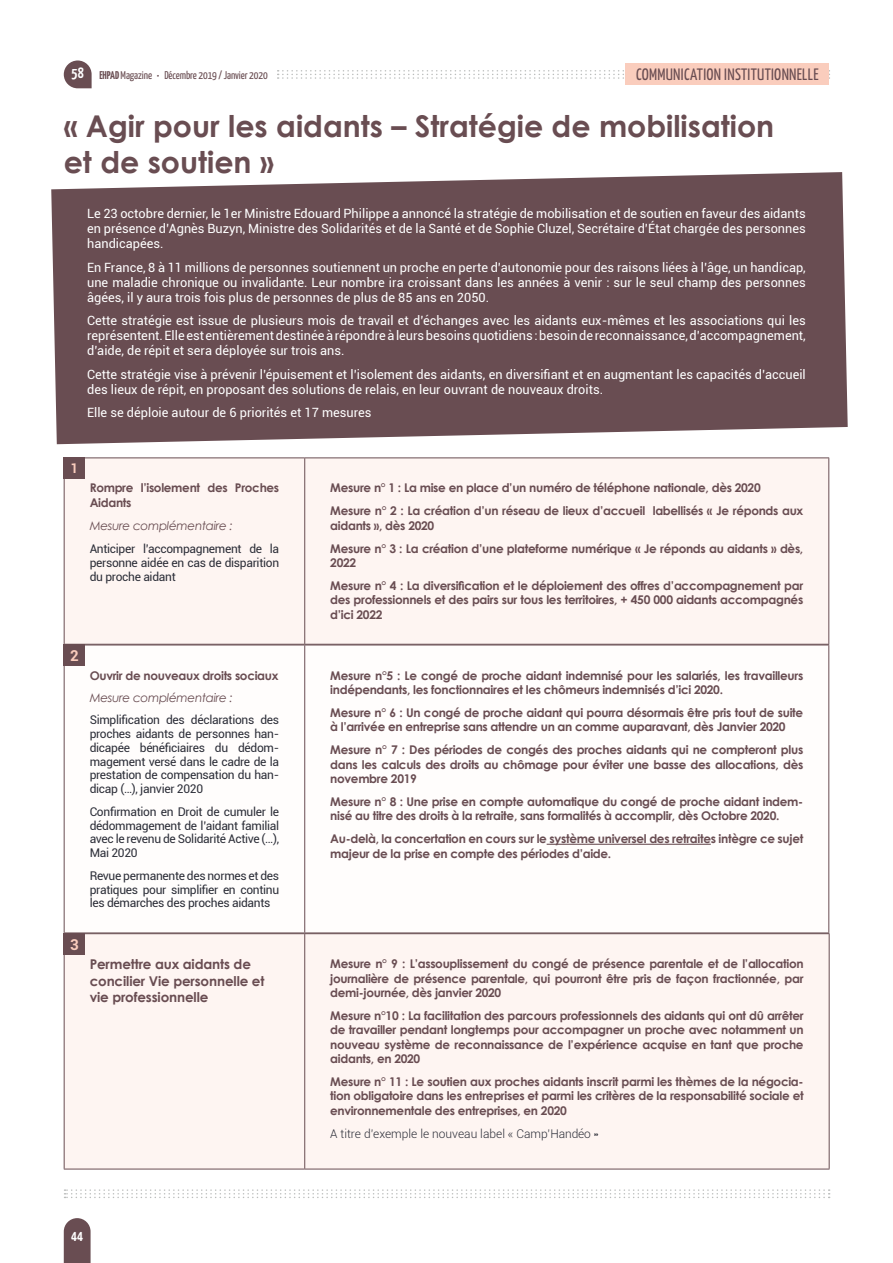
<style>
.page{position:relative;width:893px;height:1263px;background:#fff}
.page>*{position:absolute;margin:0;border:0;box-sizing:border-box;transform-origin:0 0}
.Yanon_40p_ali{font:700 30px/36px "Century Gothic";color:#694d52}
.t1{font:16.5px "Yanone Kaffeesatz";letter-spacing:.02em;color:#694d52}
.t2{font:700 15px "Yanone Kaffeesatz";color:#fff}
.t3{font:700 15px "Roboto";color:#facdbd}
.Standart{font:700 13.5px/16.2px "Century Gothic";letter-spacing:-.01em;color:#694d52}
.t4{font:700 13.2px "Roboto";color:#facdbd}
.list_final{font:12.75px/15px "Roboto";color:#fff;text-align:justify}
.Paragraphe_tableau{font:700 12px/14.4px "Century Gothic";letter-spacing:-.025em;color:#694d52}
.Paragraphe_tableau-2{font:12px/13.8px "Roboto";letter-spacing:-.025em;color:#2c2e38;text-align:justify}
.Paragraphe_tableau-3{font:300 12px "Roboto";color:#2c2e38}
.Paragraphe_tableau-4{font:italic 12px "Century Gothic";letter-spacing:-.025em;color:#694d52}
.t5{font:11.25px "Yanone Kaffeesatz";letter-spacing:-.01em;color:#694d52}
.s1{font-weight:700}
</style>
<div class="page">
<svg style="left:51px;top:172px;width:797px;height:272px;background:#73595e"></svg>
<svg style="left:64px;top:1218px;width:27px;height:45px"></svg>
<svg style="left:64px;top:60px;width:28px;height:28px"></svg>
<svg style="left:278px;top:70px;width:346px;height:9px"></svg>
<svg style="left:65px;top:1189px;width:765px;height:9px"></svg>
<div style="left:65px;top:934px;width:764px;height:235px;background:#fef5f2"></div>
<hr style="left:304px;top:934px;width:1px;height:235px;background:#694d52">
<hr style="left:64px;top:933px;width:241px;height:1px;background:#694d52">
<hr style="left:64px;top:934px;width:1px;height:235px;background:#694d52">
<hr style="left:305px;top:933px;width:524px;height:1px;background:#694d52">
<hr style="left:829px;top:934px;width:1px;height:235px;background:#694d52">
<hr style="left:64px;top:1169px;width:241px;height:1px;background:#694d52">
<hr style="left:305px;top:1169px;width:524px;height:1px;background:#694d52">
<div style="left:65px;top:458px;width:763px;height:186px;background:#fef5f2"></div>
<hr style="left:304px;top:458px;width:1px;height:186px;background:#694d52">
<hr style="left:64px;top:457px;width:241px;height:1px;background:#694d52">
<hr style="left:64px;top:458px;width:1px;height:186px;background:#694d52">
<hr style="left:305px;top:457px;width:524px;height:1px;background:#694d52">
<hr style="left:828px;top:458px;width:1px;height:186px;background:#694d52">
<hr style="left:64px;top:644px;width:241px;height:1px;background:#694d52">
<hr style="left:305px;top:644px;width:524px;height:1px;background:#694d52">
<hr style="left:304px;top:645px;width:1px;height:287px;background:#694d52">
<hr style="left:64px;top:645px;width:241px;height:1px;background:#694d52">
<hr style="left:64px;top:645px;width:1px;height:287px;background:#694d52">
<hr style="left:305px;top:645px;width:524px;height:1px;background:#694d52">
<hr style="left:828px;top:645px;width:1px;height:287px;background:#694d52">
<hr style="left:64px;top:932px;width:241px;height:1px;background:#694d52">
<hr style="left:305px;top:932px;width:524px;height:1px;background:#694d52">
<hr style="left:547px;top:844px;width:164px;height:1px;background:#694d52">
<div style="left:64px;top:457px;width:21px;height:22px;background:#694d52"></div>
<div style="left:64px;top:645px;width:21px;height:21px;background:#694d52"></div>
<div style="left:64px;top:933px;width:21px;height:21px;background:#694d52"></div>
<div style="left:625px;top:64px;width:204px;height:21px;background:#facdbd"></div>
<p class="t2" style="left:71px;top:64px;width:14px">58</p>
<p class="t5" style="left:99px;top:68px;width:170px"><span class="s1">EHPAD</span> Magazine • Décembre 2019 / Janvier 2020</p>
<p class="t1" style="left:636px;top:65px;width:184px">COMMUNICATION INSTITUTIONNELLE</p>
<p class="Yanon_40p_ali" style="left:64px;top:107px;width:712px">« Agir pour les aidants – Stratégie de mobilisation et de soutien »</p>
<p class="list_final" style="left:87px;top:205px;width:720px">Le 23 octobre dernier, le 1er Ministre Edouard Philippe a annoncé la stratégie de mobilisation et de soutien en faveur des aidants en présence d’Agnès Buzyn, Ministre des Solidarités et de la Santé et de Sophie Cluzel, Secrétaire d’État chargée des personnes handicapées.</p>
<p class="list_final" style="left:87px;top:259px;width:720px">En France, 8 à 11 millions de personnes soutiennent un proche en perte d’autonomie pour des raisons liées à l’âge, un handicap, une maladie chronique ou invalidante. Leur nombre ira croissant dans les années à venir : sur le seul champ des personnes âgées, il y aura trois fois plus de personnes de plus de 85 ans en 2050.</p>
<p class="list_final" style="left:87px;top:312px;width:720px">Cette stratégie est issue de plusieurs mois de travail et d’échanges avec les aidants eux-mêmes et les associations qui les représentent. Elle est entièrement destinée à répondre à leurs besoins quotidiens : besoin de reconnaissance, d’accompagnement, d’aide, de répit et sera déployée sur trois ans.</p>
<p class="list_final" style="left:87px;top:366px;width:720px">Cette stratégie vise à prévenir l’épuisement et l’isolement des aidants, en diversifiant et en augmentant les capacités d’accueil des lieux de répit, en proposant des solutions de relais, en leur ouvrant de nouveaux droits.</p>
<p class="list_final" style="left:87px;top:404px;width:286px">Elle se déploie autour de 6 priorités et 17 mesures</p>
<p class="t4" style="left:71px;top:459px;width:9px">1</p>
<p class="Paragraphe_tableau" style="left:90px;top:480px;width:191px">Rompre l’isolement des Proches<br>Aidants</p>
<p class="Paragraphe_tableau-4" style="left:90px;top:517px;width:145px">Mesure complémentaire :</p>
<p class="Paragraphe_tableau-2" style="left:90px;top:541px;width:191px;line-height:14.4px">Anticiper l’accompagnement de la personne aidée en cas de disparition du proche aidant</p>
<p class="Paragraphe_tableau" style="left:330px;top:480px;width:432px">Mesure n° 1 : La mise en place d’un numéro de téléphone nationale, dès 2020</p>
<p class="Paragraphe_tableau" style="left:330px;top:503px;width:475px">Mesure n° 2 : La création d’un réseau de lieux d’accueil labellisés « Je réponds aux aidants », dès 2020</p>
<p class="Paragraphe_tableau" style="left:330px;top:540px;width:475px">Mesure n° 3 : La création d’une plateforme numérique « Je réponds au aidants » dès,<br>2022</p>
<p class="Paragraphe_tableau" style="left:330px;top:578px;width:474px;text-align:justify">Mesure n° 4 : La diversification et le déploiement des offres d’accompagnement par des professionnels et des pairs sur tous les territoires, + 450 000 aidants accompagnés d’ici 2022</p>
<p class="t3" style="left:70px;top:645px;width:10px">2</p>
<p class="Paragraphe_tableau" style="left:90px;top:667px;width:190px">Ouvrir de nouveaux droits sociaux</p>
<p class="Paragraphe_tableau-4" style="left:90px;top:689px;width:145px">Mesure complémentaire :</p>
<p class="Paragraphe_tableau-2" style="left:90px;top:712px;width:191px">Simplification des déclarations des proches aidants de personnes han&shy;dicapée bénéficiaires du dédom&shy;magement versé dans le cadre de la prestation de compensation du han&shy;dicap (…), janvier 2020</p>
<p class="Paragraphe_tableau-2" style="left:90px;top:804px;width:191px">Confirmation en Droit de cumuler le dédommagement de l’aidant familial avec le revenu de Solidarité Active (…), Mai 2020</p>
<p class="Paragraphe_tableau-2" style="left:90px;top:868px;width:191px">Revue permanente des normes et des pratiques pour simplifier en continu les démarches des proches aidants</p>
<p class="Paragraphe_tableau" style="left:330px;top:667px;width:475px">Mesure n°5 : Le congé de proche aidant indemnisé pour les salariés, les travailleurs indépendants, les fonctionnaires et les chômeurs indemnisés d’ici 2020.</p>
<p class="Paragraphe_tableau" style="left:330px;top:705px;width:474px">Mesure n° 6 : Un congé de proche aidant qui pourra désormais être pris tout de suite à l’arrivée en entreprise sans attendre un an comme auparavant, dès Janvier 2020</p>
<p class="Paragraphe_tableau" style="left:330px;top:742px;width:475px;text-align:justify">Mesure n° 7 : Des périodes de congés des proches aidants qui ne compteront plus dans les calculs des droits au chômage pour éviter une basse des allocations, dès novembre 2019</p>
<p class="Paragraphe_tableau" style="left:330px;top:794px;width:475px">Mesure n° 8 : Une prise en compte automatique du congé de proche aidant indem&shy;nisé au titre des droits à la retraite, sans formalités à accomplir, dès Octobre 2020.</p>
<p class="Paragraphe_tableau" style="left:330px;top:831px;width:475px">Au-delà, la concertation en cours sur le système universel des retraites intègre ce sujet majeur de la prise en compte des périodes d’aide.</p>
<p class="t3" style="left:70px;top:934px;width:10px">3</p>
<p class="Standart" style="left:90px;top:956px;width:176px">Permettre aux aidants de concilier Vie personnelle et vie professionnelle</p>
<p class="Paragraphe_tableau" style="left:330px;top:956px;width:475px;text-align:justify">Mesure n° 9 : L’assouplissement du congé de présence parentale et de l’allocation journalière de présence parentale, qui pourront être pris de façon fractionnée, par demi-journée, dès janvier 2020</p>
<p class="Paragraphe_tableau" style="left:330px;top:1008px;width:475px;text-align:justify">Mesure n°10 : La facilitation des parcours professionnels des aidants qui ont dû arrêter de travailler pendant longtemps pour accompagner un proche avec notamment un nouveau système de reconnaissance de l’expérience acquise en tant que proche aidants, en 2020</p>
<p class="Paragraphe_tableau" style="left:330px;top:1074px;width:475px;text-align:justify">Mesure n° 11 : Le soutien aux proches aidants inscrit parmi les thèmes de la négocia&shy;tion obligatoire dans les entreprises et parmi les critères de la responsabilité sociale et environnementale des entreprises, en 2020</p>
<p class="Paragraphe_tableau-3" style="left:330px;top:1125px;width:270px">A titre d’exemple le nouveau label « Camp’Handéo »</p>
<p class="t2" style="left:71px;top:1226px;width:14px">44</p>
</div>
